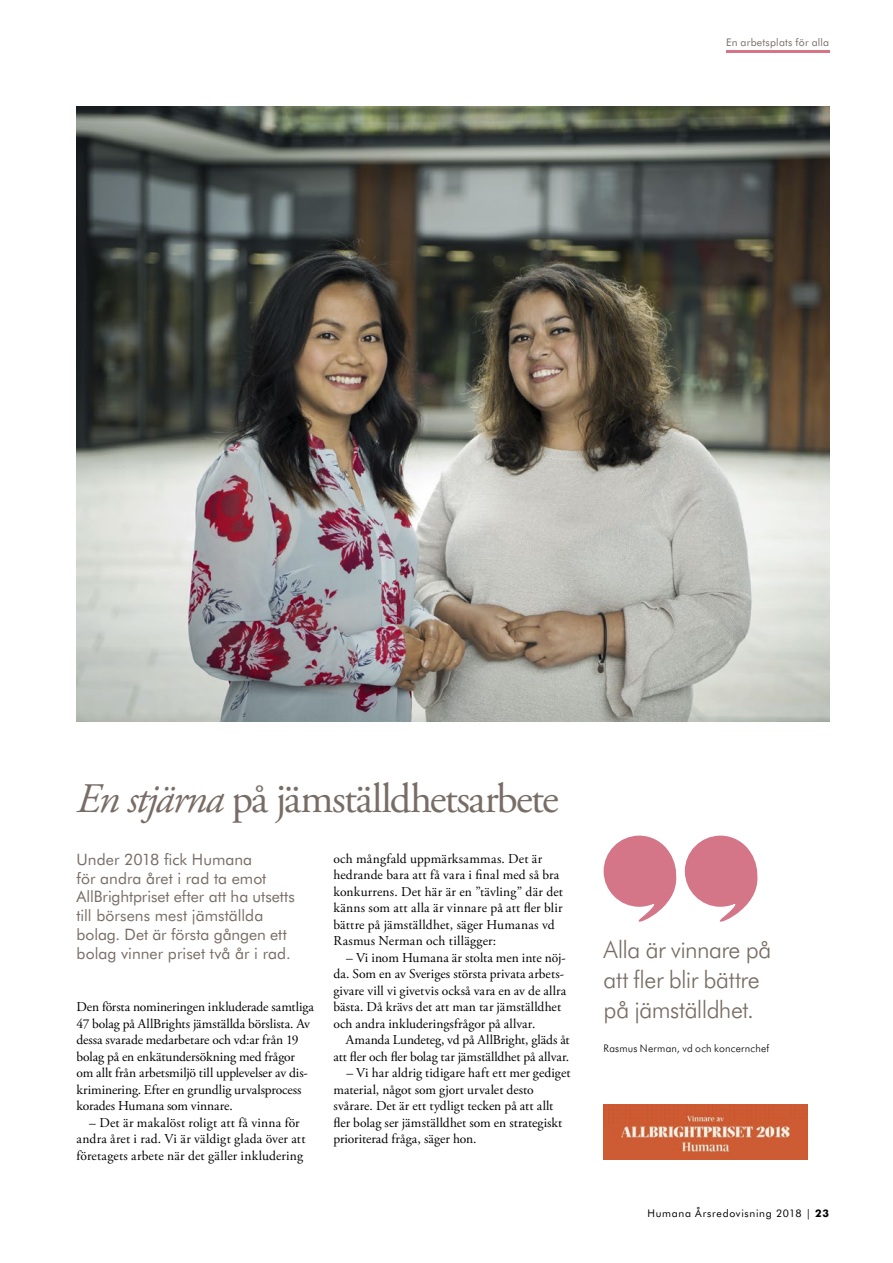
<style>
.page{position:relative;width:893px;height:1263px;background:#fff}
.page>*{position:absolute;margin:0;border:0;box-sizing:border-box;transform-origin:0 0}
.t1{font:42px "Adobe Garamond Pro";letter-spacing:-.035em;color:#786d66}
.t2{font:300 24px/30px "Futura BT";letter-spacing:-.02em;color:#776d63}
.t3{font:15.75px/18.9px "Futura BT";color:#786d66}
.t4{font:13.5px/16.5px "Adobe Garamond Pro";letter-spacing:.005em;color:#000}
.t5{font:300 10.5px "Futura BT";letter-spacing:.015em;color:#000}
.t6{font:10.5px "Futura BT";letter-spacing:.065em;color:#000}
.t7{font:10.5px "Futura BT";letter-spacing:.02em;color:#786d66}
.s1{font-style:italic}
.s2{font-weight:800}
</style>
<div class="page">
<hr style="left:726px;top:50px;width:103px;height:3px;background:#d47688">
<img style="left:604px;top:1104px;width:204px;height:56px">
<svg style="left:603px;top:835px;width:74px;height:87px"></svg>
<svg style="left:685px;top:835px;width:73px;height:87px"></svg>
<img style="left:77px;top:106px;width:752px;height:615px">
<p class="t7" style="left:726px;top:36px;width:105px">En arbetsplats för alla</p>
<h1 class="t1" style="left:77px;top:773px;width:484px"><span class="s1">En stjärna</span> på jämställdhetsarbete</h1>
<p class="t4" style="left:333px;top:850px;width:231px">och mångfald uppmärksammas. Det är hedrande bara att få vara i final med så bra konkurrens. Det här är en ”tävling” där det känns som att alla är vinnare på att fler blir bättre på jämställdhet, säger Humanas vd Rasmus Nerman och tillägger:</p>
<p class="t4" style="left:333px;top:949px;width:234px;text-indent:13px">– Vi inom Humana är stolta men inte nöj&shy;da. Som en av Sveriges största privata arbets&shy;givare vill vi givetvis också vara en av de allra bästa. Då krävs det att man tar jämställdhet och andra inkluderingsfrågor på allvar.</p>
<p class="t4" style="left:333px;top:1032px;width:238px;text-align:right">Amanda Lundeteg, vd på AllBright, gläds åt att fler och fler bolag tar jämställdhet på allvar.</p>
<p class="t4" style="left:333px;top:1065px;width:239px;text-indent:13px">– Vi har aldrig tidigare haft ett mer gediget material, något som gjort urvalet desto svårare. Det är ett tydligt tecken på att allt fler bolag ser jämställdhet som en strategiskt prioriterad fråga, säger hon.</p>
<p class="t3" style="left:77px;top:849px;width:220px">Under 2018 fick Humana<br>för andra året i rad ta emot<br>AllBrightpriset efter att ha utsetts till börsens mest jämställda bolag. Det är första gången ett bolag vinner priset två år i rad.</p>
<p class="t4" style="left:77px;top:999px;width:239px">Den första nomineringen inkluderade samtliga 47 bolag på AllBrights jämställda börslista. Av dessa svarade medarbetare och vd:ar från 19 bolag på en enkätundersökning med frågor om allt från arbetsmiljö till upplevelser av dis&shy;kriminering. Efter en grundlig urvalsprocess korades Humana som vinnare.</p>
<p class="t4" style="left:77px;top:1114px;width:230px;text-align:center">– Det är makalöst roligt att få vinna för andra året i rad. Vi är väldigt glada över att företagets arbete när det gäller inkludering</p>
<h2 class="t2" style="left:604px;top:934px;width:169px">Alla är vinnare på att fler blir bättre på jämställdhet.</h2>
<p class="t5" style="left:604px;top:1042px;width:167px">Rasmus Nerman, vd och koncernchef</p>
<p class="t6" style="left:647px;top:1207px;width:183px">Humana Årsredovisning 2018 | <span class="s2">23</span></p>
</div>
